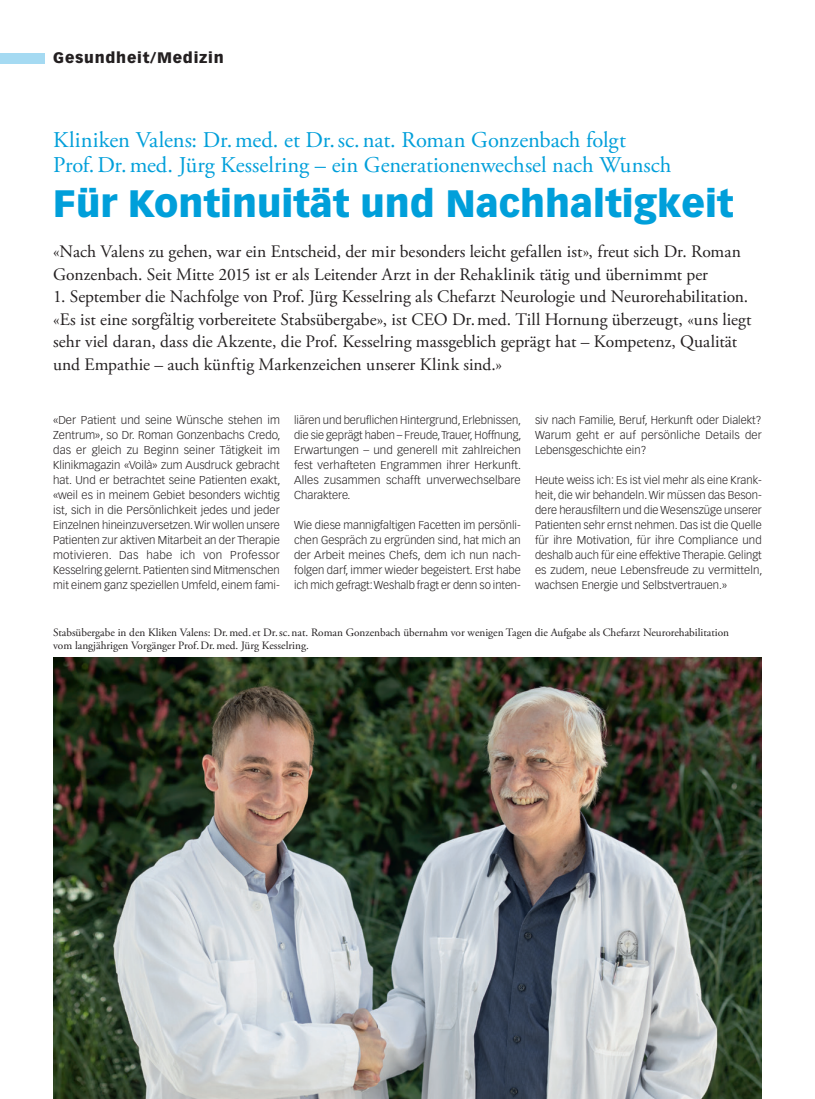
<style>
.page{position:relative;width:815px;height:1099px;background:#fff}
.page>*{position:absolute;margin:0;border:0;box-sizing:border-box;transform-origin:0 0}
.t1{font:900 37.5px "Vectora LT Std";color:#009fda}
.t2{font:22.5px/25px "Adobe Garamond Pro";color:#009fda}
.t3{font:17.5px/22.5px "Adobe Garamond Pro";color:#231f20}
.t4{font:900 15px "Vectora LT Std";letter-spacing:.05em;color:#231f20}
.t5{font:300 11.25px/15px "Vectora LT Std";color:#231f20;text-align:justify}
.t6{font:11.25px/13.5px "Adobe Garamond Pro";color:#231f20}
</style>
<div class="page">
<div style="left:0;top:53px;width:45px;height:10px;background:#a5daf2"></div>
<img style="left:53px;top:657px;width:709px;height:441px">
<h3 class="t4" style="left:53px;top:49px;width:172px">Gesundheit/Medizin</h3>
<h2 class="t2" style="left:53px;top:128px;width:620px">Kliniken Valens: Dr.med. et Dr.sc.nat. Roman Gonzenbach folgt<br>Prof.Dr.med. Jürg Kesselring – ein Generationenwechsel nach Wunsch</h2>
<h1 class="t1" style="left:53px;top:180px;width:682px">Für Kontinuität und Nachhaltigkeit</h1>
<h3 class="t3" style="left:53px;top:241px;width:689px">«Nach Valens zu gehen, war ein Entscheid, der mir besonders leicht gefallen ist», freut sich Dr. Roman<br>Gonzenbach. Seit Mitte 2015 ist er als Leitender Arzt in der Rehaklinik tätig und übernimmt per</h3>
<p class="t3" style="left:53px;top:286px;width:700px">1. September die Nachfolge von Prof. Jürg Kesselring als Chefarzt Neurologie und Neurorehabilitation. «Es ist eine sorgfältig vorbereitete Stabsübergabe», ist CEO Dr.med. Till Hornung überzeugt, «uns liegt sehr viel daran, dass die Akzente, die Prof. Kesselring massgeblich geprägt hat – Kompetenz, Qualität und Empathie – auch künftig Markenzeichen unserer Klink sind.»</p>
<p class="t5" style="left:535px;top:413px;width:228px">siv nach Familie, Beruf, Herkunft oder Dialekt?<br>Warum geht er auf persönliche Details der Lebensgeschichte ein?</p>
<p class="t5" style="left:535px;top:473px;width:229px">Heute weiss ich: Es ist viel mehr als eine Krank&shy;heit, die wir behandeln. Wir müssen das Beson&shy;dere herausfiltern und die Wesenszüge unserer Patienten sehr ernst nehmen. Das ist die Quelle für ihre Motivation, für ihre Compliance und deshalb auch für eine effektive Therapie. Gelingt es zudem, neue Lebensfreude zu vermitteln, wachsen Energie und Selbstvertrauen.»</p>
<p class="t6" style="left:53px;top:626px;width:677px">Stabsübergabe in den Kliken Valens: Dr.med.et Dr.sc.nat. Roman Gonzenbach übernahm vor wenigen Tagen die Aufgabe als Chefarzt Neurorehabilitation vom langjährigen Vorgänger Prof.Dr.med. Jürg Kesselring.</p>
<p class="t5" style="left:53px;top:413px;width:229px">«Der Patient und seine Wünsche stehen im Zentrum», so Dr. Roman Gonzenbachs Credo, das er gleich zu Beginn seiner Tätigkeit im Klinikmagazin «Voilà» zum Ausdruck gebracht hat. Und er betrachtet seine Patienten exakt, «weil es in meinem Gebiet besonders wichtig ist, sich in die Persönlichkeit jedes und jeder Einzelnen hineinzuversetzen. Wir wollen unsere Patienten zur aktiven Mitarbeit an der Therapie motivieren. Das habe ich von Professor Kesselring gelernt. Patienten sind Mitmenschen mit einem ganz speziellen Umfeld, einem fami-</p>
<p class="t5" style="left:294px;top:413px;width:229px">liären und beruflichen Hintergrund, Erlebnissen, die sie geprägt haben – Freude, Trauer, Hoffnung, Erwartungen – und generell mit zahlreichen fest verhafteten Engrammen ihrer Herkunft.<br>Alles zusammen schafft unverwechselbare Charaktere.</p>
<p class="t5" style="left:294px;top:518px;width:228px">Wie diese mannigfaltigen Facetten im persönli&shy;chen Gespräch zu ergründen sind, hat mich an der Arbeit meines Chefs, dem ich nun nach&shy;folgen darf, immer wieder begeistert. Erst habe ich mich gefragt: Weshalb fragt er denn so inten-</p>
</div>
